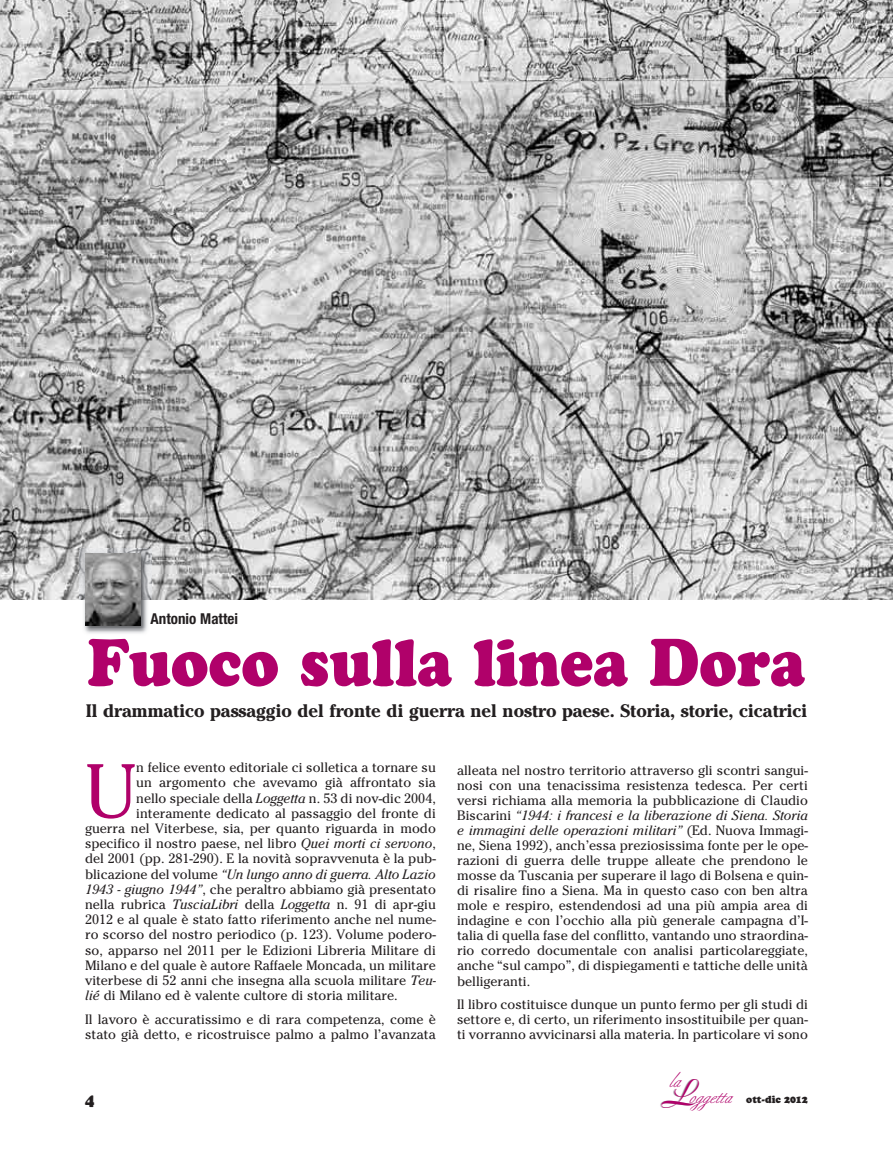
<style>
.page{position:relative;width:893px;height:1149px;background:#fff}
.page>*{position:absolute;margin:0;border:0;box-sizing:border-box;transform-origin:0 0}
.t1{font:75.45px "Cheltenham";color:#b0016a}
.t2{font:900 66px "Cooper";color:#b0016a;scale:.9 1}
.t3{font:19.2px "Berthold Script";color:#b0016a}
.t4{font:700 18px "Cheltenham";color:#231f20}
.t5{font:700 condensed 15px "Helvetica Neue";color:#231f20}
.t6{font:900 15px "Cooper BT";color:#231f20}
.t7{font:13.5px/15px "Cheltenham";color:#231f20;text-align:justify}
.t8{font:italic 13.5px "Cheltenham";color:#231f20}
.t9{font:900 9.9px "Cooper BT";color:#231f20;scale:.95 1}
.s1{font-style:italic}
.s2{font-style:normal}
.s3{font-family:"Boulevard";font-size:35.85px;color:#a8a9ad}
</style>
<div class="page">
<img style="left:0;top:0;width:893px;height:599px">
<img style="left:80px;top:548px;width:72px;height:86px">
<img style="left:85px;top:553px;width:55px;height:72px">
<p class="t5" style="left:151px;top:612px;width:89px">Antonio Mattei</p>
<h2 class="t2" style="left:87px;top:639px;width:800px">Fuoco sulla linea Dora</h2>
<h3 class="t4" style="left:86px;top:704px;width:723px">Il drammatico passaggio del fronte di guer ra nel nostro paese. Storia, storie, cicatrici</h3>
<h1 class="t1" style="left:85px;top:763px;width:53px">U</h1>
<p class="t7" style="left:136px;top:761px;width:301px">n felice evento editoriale ci solletica a tornare su</p>
<p class="t7" style="left:136px;top:776px;width:301px">un argomento che avevamo già affrontato sia</p>
<p class="t7" style="left:136px;top:791px;width:301px">nello speciale della <span class="s1">Loggetta</span> n. 53 di nov-dic 2004,</p>
<p class="t7" style="left:136px;top:806px;width:301px">interamente dedicato al passaggio del fronte di</p>
<p class="t7" style="left:85px;top:821px;width:352px">guerra nel Viterbese, sia, per quanto riguarda in modo</p>
<p class="t7" style="left:85px;top:837px;width:352px">specifico il nostro paese, nel libro <span class="s1">Quei morti ci servono</span>,</p>
<p class="t7" style="left:85px;top:852px;width:352px">del 2001 (pp. 281-290). E la novità sopravvenuta è la pub-</p>
<p class="t8" style="left:85px;top:868px;width:352px"><span class="s2">blicazione del volume</span> “Un lungo anno di guerra. Alto Lazio</p>
<p class="t7" style="left:85px;top:882px;width:352px"><span class="s1">1943 - giugno 1944”</span>, che peraltro abbiamo già presentato</p>
<p class="t7" style="left:85px;top:897px;width:352px">nella rubrica <span class="s1">TusciaLibri</span> della <span class="s1">Loggetta</span> n. 91 di apr-giu</p>
<p class="t7" style="left:85px;top:913px;width:352px">2012 e al quale è stato fatto riferimento anche nel nume-</p>
<p class="t7" style="left:85px;top:928px;width:352px">ro scorso del nostro periodico (p. 123). Volume podero-</p>
<p class="t7" style="left:85px;top:943px;width:352px">so, apparso nel 2011 per le Edizioni Libreria Militare di</p>
<p class="t7" style="left:85px;top:958px;width:352px">Milano e del quale è autore Raffaele Moncada, un militare</p>
<p class="t7" style="left:85px;top:973px;width:353px">viterbese di 52 anni che insegna alla scuola militare <span class="s1">Teu-</span></p>
<p class="t7" style="left:85px;top:989px;width:314px"><span class="s1">lié</span> di Milano ed è valente cultore di storia militare.</p>
<p class="t7" style="left:85px;top:1012px;width:352px">Il lavoro è accuratissimo e di rara competenza, come è stato già detto, e ricostruisce palmo a palmo l’avanzata</p>
<p class="t6" style="left:85px;top:1093px;width:11px">4</p>
<p class="t7" style="left:457px;top:763px;width:352px">alleata nel nostro territorio attraverso gli scontri sangui&shy;nosi con una tenacissima resistenza tedesca. Per certi versi richiama alla memoria la pubblicazione di Claudio Biscarini <span class="s1">“1944: i francesi e la liberazione di Siena. Storia e immagini delle operazioni militari”</span> (Ed. Nuova Immagi&shy;ne, Siena 1992), anch’essa preziosissima fonte per le ope&shy;razioni di guerra delle truppe alleate che prendono le mosse da Tuscania per superare il lago di Bolsena e quin&shy;di risalire fino a Siena. Ma in questo caso con ben altra mole e respiro, estendendosi ad una più ampia area di indagine e con l’occhio alla più generale campagna d’I - talia di quella fase del conflitto, vantando uno straordina&shy;rio corredo documentale con analisi particolareggiate, anche “sul campo”, di dispiegamenti e tattiche delle unità belligeranti.</p>
<p class="t7" style="left:457px;top:997px;width:352px">Il libro costituisce dunque un punto fermo per gli studi di settore e, di certo, un riferimento insostituibile per quan&shy;ti vorranno avvicinarsi alla materia. In particolare vi sono</p>
<h3 class="t3" style="left:668px;top:1071px;width:13px">la</h3>
<h3 class="t3" style="left:659px;top:1087px;width:73px"><span class="s3">L</span>oggetta</h3>
<p class="t9" style="left:746px;top:1095px;width:66px">ott-dic 2012</p>
</div>
